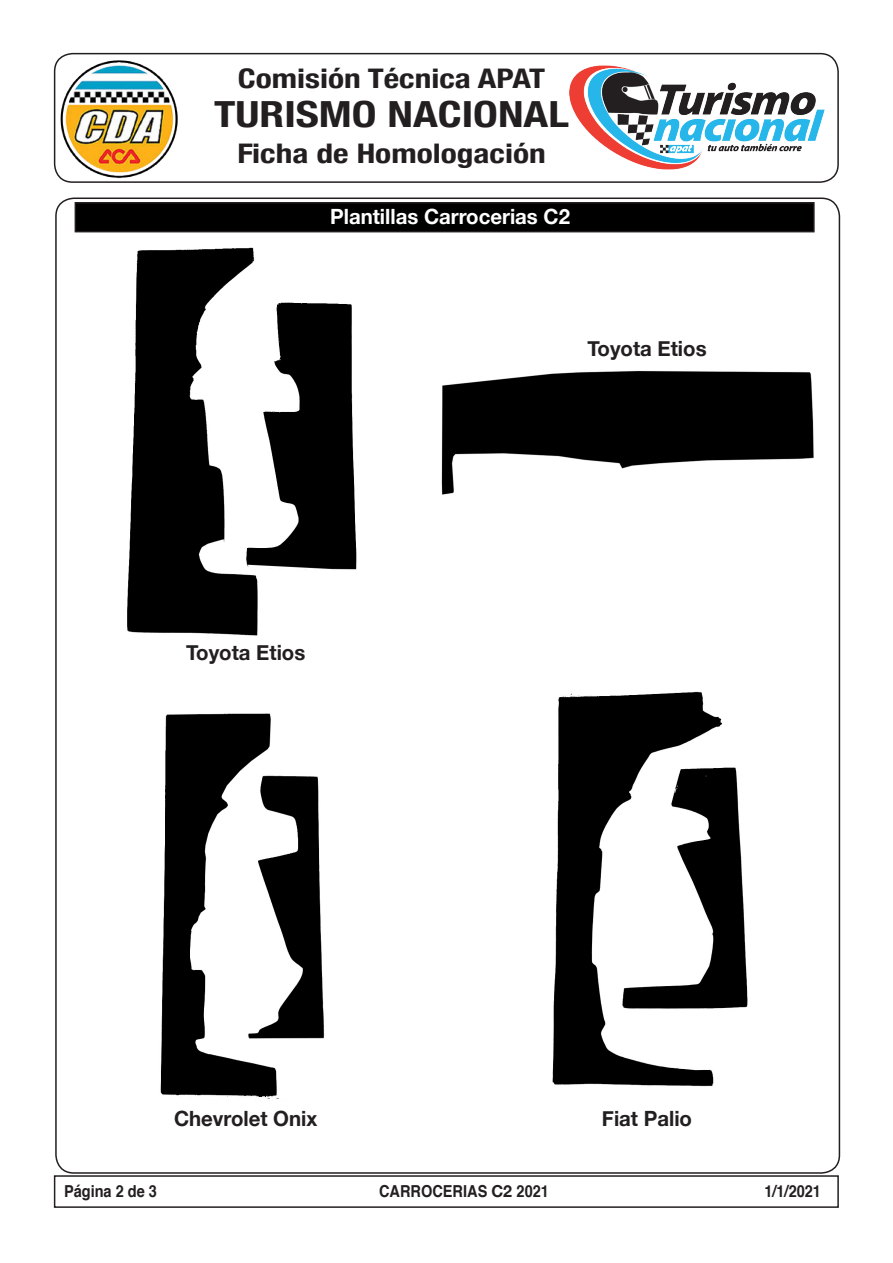
<style>
.page{position:relative;width:893px;height:1263px;background:#fff}
.page>*{position:absolute;margin:0;border:0;box-sizing:border-box;transform-origin:0 0}
.t1{font:700 condensed 36px "Helvetica Neue";color:#231f20;scale:1.24 1}
.t2{font:700 condensed 27px "Helvetica Neue";color:#231f20;scale:1.24 1}
.t3{font:700 21px "Helvetica Neue";color:#231f20}
.t4{font:700 21px "Helvetica Neue";color:#fff}
.t5{font:700 16.5px "Helvetica";color:#231f20;scale:.88 1}
.s1{font-family:"Helvetica Neue"}
</style>
<div class="page">
<div style="left:54px;top:53px;width:785px;height:130px;border:2px solid #231f20;border-radius:18px"></div>
<img style="left:570px;top:66px;width:255px;height:104px">
<img style="left:54px;top:53px;width:153px;height:130px">
<div style="left:54px;top:1175px;width:785px;height:33px;border:2px solid #231f20"></div>
<img style="left:127px;top:247px;width:230px;height:389px">
<img style="left:160px;top:713px;width:165px;height:386px">
<img style="left:552px;top:691px;width:196px;height:396px">
<div style="left:75px;top:203px;width:739px;height:29px;background:#000"></div>
<div style="left:75px;top:202px;width:740px;height:30px;border:2px solid #231f20"></div>
<img style="left:441px;top:370px;width:373px;height:125px">
<p class="t2" style="left:238px;top:56px;width:249px">Comisión Técnica APAT</p>
<p class="t1" style="left:214px;top:85px;width:288px">TURISMO NACIONAL</p>
<p class="t2" style="left:237px;top:131px;width:250px">Ficha de Homologación</p>
<p class="t4" style="left:330px;top:200px;width:241px">Plantillas Carrocerias C2</p>
<p class="t3" style="left:587px;top:332px;width:121px">Toyota Etios</p>
<p class="t3" style="left:186px;top:636px;width:121px">Toyota Etios</p>
<p class="t3" style="left:174px;top:1102px;width:145px">Chevrolet Onix</p>
<p class="t3" style="left:602px;top:1102px;width:92px">Fiat Palio</p>
<p class="t5" style="left:64px;top:1178px;width:107px">Página 2 de 3</p>
<p class="t5" style="left:379px;top:1178px;width:195px">CARROCERIAS <span class="s1">C2</span> 2021</p>
<p class="t5" style="left:764px;top:1178px;width:66px">1/1/2021</p>
</div>
